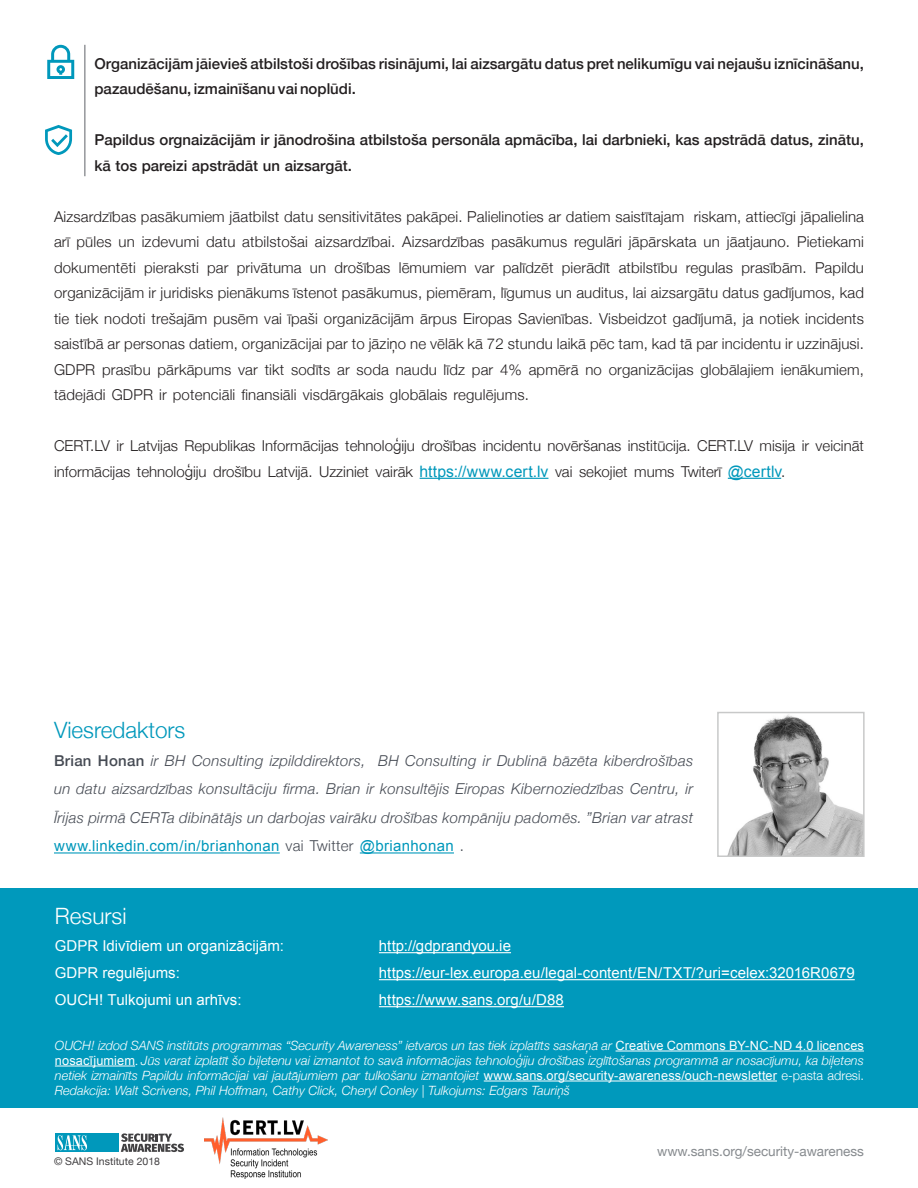
<style>
.page{position:relative;width:918px;height:1188px;background:#fff}
.page>*{position:absolute;margin:0;border:0;box-sizing:border-box;transform-origin:0 0}
.MainText{font:300 22.5px "Helvetica Neue";color:#0098bb}
.t1{font:300 22.5px "Helvetica Neue";color:#fff}
.MainText-2{font:300 15px/25.5px "Helvetica Neue";letter-spacing:.01em;color:#231f20}
.MainText-3{font:italic 300 15px/28.5px "Helvetica Neue";letter-spacing:.02em;color:#464b54}
.indents{font:500 15px/25.5px "Helvetica Neue";color:#231f20}
.t2{font:15px "Arial";color:#fff}
.t3{font:13.5px "Helvetica Neue";color:#868a8e}
.MainText-4{font:italic 300 12.75px/15px "Helvetica Neue";color:#fff;text-align:justify}
.t4{font:10.5px "Helvetica Neue";color:#413f41}
.s1{font-family:"Arial";font-weight:400;font-size:15.75px;color:#0098bb}
.s2{font-weight:500;font-style:normal}
.s3{font-family:"Arial";font-weight:400;font-style:normal;color:#0098bb}
.s4{font-style:normal}
.s5{font-family:"Arial";font-weight:400;font-style:normal}
.s6{font-family:"Proxima Nova";font-weight:400;font-style:normal}
</style>
<div class="page">
<div style="left:0;top:889px;width:918px;height:219px;background:#0099bc"></div>
<hr style="left:379px;top:952px;width:132px;height:1px;background:#fff">
<hr style="left:379px;top:979px;width:476px;height:1px;background:#fff">
<hr style="left:379px;top:1006px;width:185px;height:1px;background:#fff">
<hr style="left:420px;top:478px;width:128px;height:1px;background:#0098bb">
<hr style="left:728px;top:478px;width:53px;height:1px;background:#0098bb">
<hr style="left:616px;top:1051px;width:248px;height:1px;background:#fff">
<hr style="left:55px;top:1066px;width:80px;height:1px;background:#fff">
<hr style="left:484px;top:1081px;width:293px;height:1px;background:#fff">
<svg style="left:121px;top:1133px;width:63px;height:19px"></svg>
<div style="left:56px;top:1133px;width:63px;height:19px;background:#0098bb"></div>
<svg style="left:58px;top:1135px;width:29px;height:15px"></svg>
<img style="left:205px;top:1117px;width:122px;height:61px">
<hr style="left:54px;top:852px;width:226px;height:2px;background:#0098bb">
<hr style="left:360px;top:852px;width:94px;height:2px;background:#0098bb">
<img style="left:728px;top:715px;width:134px;height:139px">
<div style="left:717px;top:712px;width:148px;height:145px;border:2px solid #c8c9c9"></div>
<svg style="left:45px;top:125px;width:27px;height:30px"></svg>
<svg style="left:47px;top:45px;width:27px;height:34px"></svg>
<hr style="left:85px;top:45px;width:1px;height:131px;background:#5f6369">
<p class="indents" style="left:94px;top:49px;width:771px">Organizācijām jāievieš atbilstoši drošības risinājumi, lai aizsargātu datus pret nelikumīgu vai nejaušu iznīcināšanu, pazaudēšanu, izmainīšanu vai noplūdi.</p>
<p class="indents" style="left:94px;top:126px;width:771px">Papildus orgnaizācijām ir jānodrošina atbilstoša personāla apmācība, lai darbnieki, kas apstrādā datus, zinātu, kā tos pareizi apstrādāt un aizsargāt.</p>
<p class="MainText-2" style="left:694px;top:202px;width:172px">riskam, attiecīgi jāpalielina</p>
<p class="MainText-2" style="left:54px;top:202px;width:632px">Aizsardzības pasākumiem jāatbilst datu sensitivitātes pakāpei. Palielinoties ar datiem saistītajam</p>
<p class="MainText-2" style="left:77px;top:228px;width:37px">pūles</p>
<p class="MainText-2" style="left:54px;top:228px;width:17px">arī</p>
<p class="MainText-2" style="left:118px;top:228px;width:18px">un</p>
<p class="MainText-2" style="left:142px;top:228px;width:59px">izdevumi</p>
<p class="MainText-2" style="left:206px;top:228px;width:31px">datu</p>
<p class="MainText-2" style="left:242px;top:228px;width:67px">atbilstošai</p>
<p class="MainText-2" style="left:315px;top:228px;width:82px">aizsardzībai.</p>
<p class="MainText-2" style="left:402px;top:228px;width:84px">Aizsardzības</p>
<p class="MainText-2" style="left:491px;top:228px;width:77px">pasākumus</p>
<p class="MainText-2" style="left:574px;top:228px;width:49px">regulāri</p>
<p class="MainText-2" style="left:629px;top:228px;width:69px">jāpārskata</p>
<p class="MainText-2" style="left:727px;top:228px;width:65px">jāatjauno.</p>
<p class="MainText-2" style="left:704px;top:228px;width:18px">un</p>
<p class="MainText-2" style="left:797px;top:228px;width:68px">Pietiekami</p>
<p class="MainText-2" style="left:334px;top:253px;width:58px">drošības</p>
<p class="MainText-2" style="left:54px;top:253px;width:83px">dokumentēti</p>
<p class="MainText-2" style="left:54px;top:279px;width:812px">organizācijām ir juridisks pienākums īstenot pasākumus, piemēram, līgumus un auditus, lai aizsargātu datus gadījumos, kad</p>
<p class="MainText-2" style="left:54px;top:304px;width:812px">tie tiek nodoti trešajām pusēm vai īpaši organizācijām ārpus Eiropas Savienības. Visbeidzot gadījumā ja, notiek incidents</p>
<p class="MainText-2" style="left:54px;top:330px;width:812px">saistībā ar personas datiem, organizācijai par to jāziņo ne vēlāk kā 72 stundu laikā pēc tam, kad tā par incidentu ir uzzinājusi.</p>
<p class="MainText-2" style="left:781px;top:355px;width:85px">ienākumiem,</p>
<p class="MainText-2" style="left:144px;top:253px;width:56px">pieraksti</p>
<p class="MainText-2" style="left:237px;top:253px;width:66px">privātuma</p>
<p class="MainText-2" style="left:399px;top:253px;width:69px">lēmumiem</p>
<p class="MainText-2" style="left:503px;top:253px;width:52px">palīdzēt</p>
<p class="MainText-2" style="left:562px;top:253px;width:50px">pierādīt</p>
<p class="MainText-2" style="left:619px;top:253px;width:60px">atbilstību</p>
<p class="MainText-2" style="left:686px;top:253px;width:49px">regulas</p>
<p class="MainText-2" style="left:741px;top:253px;width:67px">prasībām.</p>
<p class="MainText-2" style="left:815px;top:253px;width:50px">Papildu</p>
<p class="MainText-2" style="left:207px;top:253px;width:23px">par</p>
<p class="MainText-2" style="left:310px;top:253px;width:18px">un</p>
<p class="MainText-2" style="left:475px;top:253px;width:21px">var</p>
<p class="MainText-2" style="left:54px;top:355px;width:477px">GDPR<br>tādejādi GDPR ir potenciāli finansiāli visdārgākais globālais regulējums.</p>
<p class="MainText-2" style="left:54px;top:432px;width:812px">CERT.LV ir Latvijas Republikas Informācijas tehnoloģiju drošības incidentu novēršanas institūcija. CERT.LV misija ir veicināt informācijas tehnoloģiju drošību Latvijā. Uzziniet vairāk <span class="s1">https://www.cert l v.</span> vai sekojiet mums Twiterī <span class="s1">@certlv</span>.</p>
<p class="MainText-2" style="left:500px;top:355px;width:23px">4%</p>
<p class="MainText-2" style="left:102px;top:355px;width:50px">prasību</p>
<p class="MainText-2" style="left:157px;top:355px;width:75px">pārkāpums</p>
<p class="MainText-2" style="left:265px;top:355px;width:21px">tikt</p>
<p class="MainText-2" style="left:291px;top:355px;width:41px">sodīts</p>
<p class="MainText-2" style="left:357px;top:355px;width:34px">soda</p>
<p class="MainText-2" style="left:396px;top:355px;width:43px">naudu</p>
<p class="MainText-2" style="left:444px;top:355px;width:23px">līdz</p>
<p class="MainText-2" style="left:609px;top:355px;width:86px">organizācijas</p>
<p class="MainText-2" style="left:700px;top:355px;width:75px">globālajiem</p>
<p class="MainText-2" style="left:529px;top:355px;width:51px">apmērā</p>
<p class="MainText-2" style="left:238px;top:355px;width:21px">var</p>
<p class="MainText-2" style="left:337px;top:355px;width:14px">ar</p>
<p class="MainText-2" style="left:472px;top:355px;width:23px">par</p>
<p class="MainText-2" style="left:585px;top:355px;width:18px">no</p>
<p class="MainText" style="left:54px;top:712px;width:133px">Viesredaktors</p>
<p class="MainText-3" style="left:54px;top:745px;width:641px"><span class="s2">Brian Honan</span> ir BH Consulting izpilddirektors,<br>un datu aizsardzības konsultāciju firma. Brian ir konsultējis Eiropas Kibernoziedzības Centru ir, Īrijas pirmā CERTa dibinātājs un darbojas vairāku drošības kompāniju padomēs ”. Brian var atrast <span class="s3">www.linkedin.com i n/ /brianhonan</span> <span class="s4">vai Twitter</span> <span class="s3">@brianhonan</span> <span class="s4">.</span></p>
<p class="MainText-3" style="left:378px;top:745px;width:317px">BH Consulting ir Dublinā bāzēta kiberdrošības</p>
<p class="t1" style="left:55px;top:898px;width:73px">Resursi</p>
<p class="t2" style="left:55px;top:936px;width:231px">GDPR Idivīdiem un organizācijām:</p>
<p class="t2" style="left:379px;top:936px;width:134px">http://gdprandyou i e.</p>
<p class="t2" style="left:55px;top:963px;width:127px">GDPR regulējums:</p>
<p class="t2" style="left:379px;top:963px;width:477px">https://eur-lex.europa.eu/legal-content/EN/TXT ?/ uri=celex:32016R0679</p>
<p class="t2" style="left:55px;top:990px;width:188px">OUCH! Tulkojumi un arhīvs:</p>
<p class="t2" style="left:379px;top:990px;width:187px">https://www.sans. o r g D/u/ 8 8</p>
<p class="MainText-4" style="left:55px;top:1037px;width:811px">OUCH! izdod SANS institūts programmas “Security Awareness” ietvaros un tas tiek izplatīts saskaņā ar <span class="s5">Creative Commons BY-NC-ND 4.0 licences nosacījumiem</span><span class="s6">.</span> Jūs varat izplatīt šo biļetenu vai izmantot to savā informācijas tehnoloģiju drošības izglītošanas programmā ar nosacījumu, ka biļetens netiek izmainīts Papildu informācijai vai jautājumiem par tulkošanu izmantojiet <span class="s5">www.sans.org/security-awareness/ouch-newsletter</span> <span class="s4">-e pasta adresi.<br></span>Redakcija: Walt Scrivens, Phil Hoffman, Cathy Click, Cheryl Conley | Tulkojums: Edgars Tauriņš</p>
<p class="t4" style="left:54px;top:1154px;width:108px">© SANS Institute 2018</p>
<p class="t3" style="left:657px;top:1142px;width:208px">www.sans.org/security-awareness</p>
</div>
